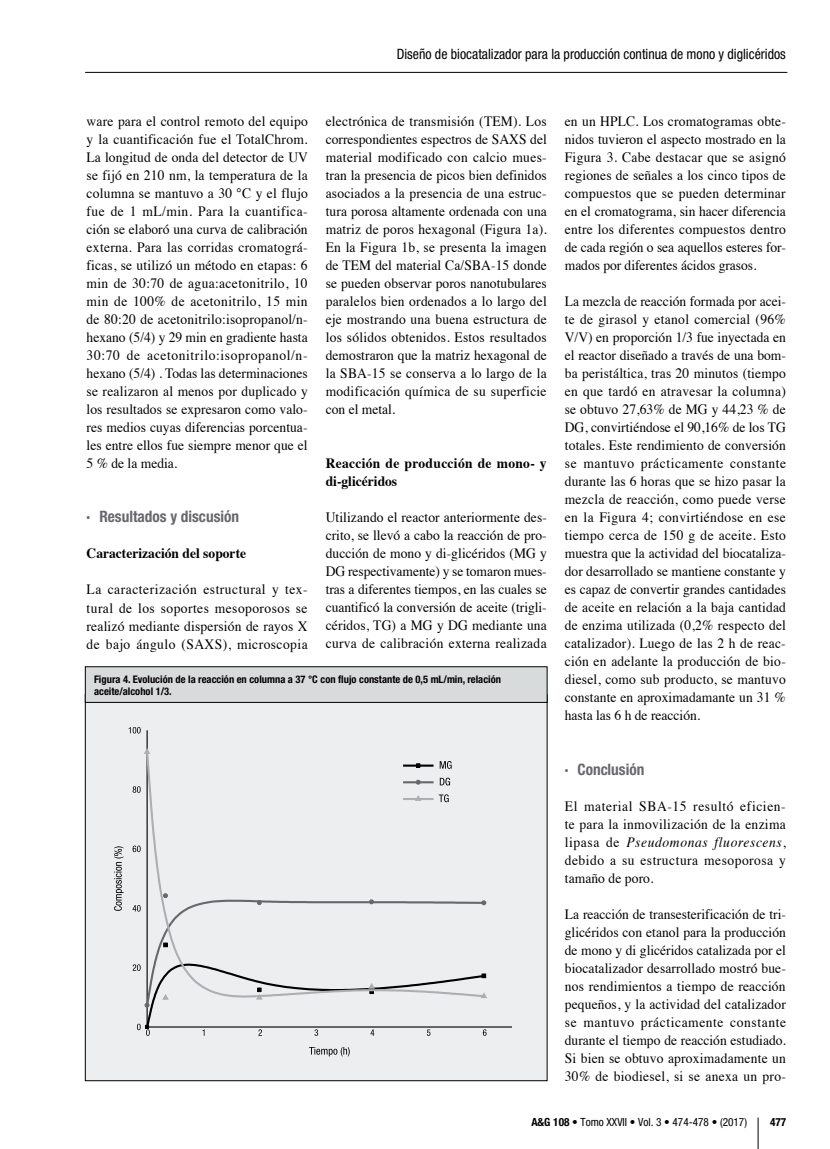
<style>
.page{position:relative;width:830px;height:1149px;background:#fff}
.page>*{position:absolute;margin:0;border:0;box-sizing:border-box;transform-origin:0 0}
.t1{font:700 condensed 15.75px "Helvetica Neue";color:#68676c}
.t2{font:14.25px/18px "Times";letter-spacing:.015em;color:#000;text-align:justify;scale:.95 1}
.t3{font:condensed 14.25px "Helvetica Neue";color:#000}
.t4{font:700 14.25px/18px "Times";letter-spacing:.02em;color:#000;scale:.95 1}
.t5{font:700 14.25px "Times";color:#000;scale:.95 1}
.t6{font:condensed 11.25px "Helvetica Neue";color:#000}
.t7{font:700 condensed 11.25px "Helvetica Neue";color:#000}
.t8{font:700 condensed 10.5px/12px "Helvetica Neue";color:#000}
.s1{font-style:italic}
.s2{font-weight:700}
</style>
<div class="page">
<hr style="left:85px;top:72px;width:702px;height:1px;background:#000">
<hr style="left:757px;top:1117px;width:1px;height:31px;background:#000">
<div style="left:85px;top:694px;width:462px;height:386px;background:#edeeef"></div>
<div style="left:85px;top:666px;width:462px;height:36px;background:#d8dbdc"></div>
<svg style="left:132px;top:845px;width:8px;height:6px"></svg>
<svg style="left:133px;top:786px;width:7px;height:6px"></svg>
<svg style="left:128px;top:727px;width:12px;height:6px"></svg>
<hr style="left:147px;top:1026px;width:364px;height:1px;background:#000">
<hr style="left:146px;top:730px;width:2px;height:296px;background:#000">
<svg style="left:146px;top:754px;width:306px;height:138px"></svg>
<svg style="left:144px;top:747px;width:6px;height:7px"></svg>
<svg style="left:114px;top:846px;width:9px;height:64px"></svg>
<svg style="left:309px;top:1047px;width:40px;height:9px"></svg>
<hr style="left:403px;top:764px;width:30px;height:2px;background:#000">
<svg style="left:439px;top:760px;width:12px;height:8px"></svg>
<hr style="left:403px;top:781px;width:30px;height:2px;background:#68676c">
<svg style="left:415px;top:779px;width:5px;height:5px"></svg>
<svg style="left:439px;top:777px;width:11px;height:8px"></svg>
<hr style="left:403px;top:797px;width:30px;height:2px;background:#aeafb2">
<svg style="left:413px;top:794px;width:9px;height:7px"></svg>
<svg style="left:438px;top:794px;width:10px;height:8px"></svg>
<svg style="left:132px;top:892px;width:356px;height:143px"></svg>
<p class="t3" style="left:396px;top:46px;width:390px">Diseño de biocatalizador para la producción continua de mono y diglicéridos</p>
<p class="t2" style="left:87px;top:111px;width:234px">ware para el control remoto del equipo y la cuantificación fue el TotalChrom.<br>La longitud de onda del detector de UV se fijó en 210 nm, la temperatura de la columna se mantuvo a 30 °C y el flujo fue de 1 mL/min. Para la cuantifica&shy;ción se elaboró una curva de calibración externa. Para las corridas cromatográ&shy;ficas, se utilizó un método en etapas: 6 min de 30:70 de agua:acetonitrilo, 10 min de 100% de acetonitrilo, 15 min de 80:20 de acetonitrilo:isopropanol/n&shy;hexano (5/4) y 29 min en gradiente hasta 30:70 de acetonitrilo:isopropanol/n&shy;hexano (5/4) . Todas las determinaciones se realizaron al menos por duplicado y los resultados se expresaron como valo&shy;res medios cuyas diferencias porcentua&shy;les entre ellos fue siempre menor que el 5 % de la media.</p>
<p class="t1" style="left:87px;top:507px;width:154px">· Resultados y discusión</p>
<p class="t5" style="left:87px;top:540px;width:169px">Caracterización del soporte</p>
<p class="t2" style="left:87px;top:579px;width:234px">La caracterización estructural y tex&shy;tural de los soportes mesoporosos se realizó mediante dispersión de rayos X de bajo ángulo (SAXS), microscopia</p>
<p class="t2" style="left:325px;top:111px;width:234px">electrónica de transmisión (TEM). Los correspondientes espectros de SAXS del material modificado con calcio mues&shy;tran la presencia de picos bien definidos asociados a la presencia de una estruc&shy;tura porosa altamente ordenada con una matriz de poros hexagonal (Figura 1a).<br>En la Figura 1b, se presenta la imagen de TEM del material Ca/SBA-15 donde se pueden observar poros nanotubulares paralelos bien ordenados a lo largo del eje mostrando una buena estructura de los sólidos obtenidos. Estos resultados demostraron que la matriz hexagonal de la SBA-15 se conserva a lo largo de la modificación química de su superficie con el metal.</p>
<p class="t4" style="left:325px;top:453px;width:234px">Reacción de producción de mono- y di-glicéridos</p>
<p class="t2" style="left:325px;top:507px;width:234px">Utilizando el reactor anteriormente des&shy;crito, se llevó a cabo la reacción de pro&shy;ducción de mono y di-glicéridos (MG y DG respectivamente) y se tomaron mues&shy;tras a diferentes tiempos, en las cuales se cuantificó la conversión de aceite (trigli&shy;céridos, TG) a MG y DG mediante una curva de calibración externa realizada</p>
<p class="t8" style="left:94px;top:673px;width:408px">Figura 4. Evolución de la reacción en columna a 37 °C con flujo constante de 0,5 mL/min, relación aceite/alcohol 1/3.</p>
<p class="t2" style="left:564px;top:111px;width:234px">en un HPLC. Los cromatogramas obte&shy;nidos tuvieron el aspecto mostrado en la Figura 3. Cabe destacar que se asignó regiones de señales a los cinco tipos de compuestos que se pueden determinar en el cromatograma, sin hacer diferencia entre los diferentes compuestos dentro de cada región o sea aquellos esteres for&shy;mados por diferentes ácidos grasos.</p>
<p class="t2" style="left:564px;top:291px;width:234px">La mezcla de reacción formada por acei&shy;te de girasol y etanol comercial (96% V/V) en proporción 1/3 fue inyectada en el reactor diseñado a través de una bom&shy;ba peristáltica, tras 20 minutos (tiempo en que tardó en atravesar la columna) se obtuvo 27,63% de MG y 44,23 % de DG, convirtiéndose el 90,16% de los TG totales. Este rendimiento de conversión se mantuvo prácticamente constante durante las 6 horas que se hizo pasar la mezcla de reacción, como puede verse en la Figura 4; convirtiéndose en ese tiempo cerca de 150 g de aceite. Esto muestra que la actividad del biocataliza&shy;dor desarrollado se mantiene constante y es capaz de convertir grandes cantidades de aceite en relación a la baja cantidad de enzima utilizada (0,2% respecto del catalizador). Luego de las 2 h de reac&shy;ción en adelante la producción de bio&shy;diesel, como sub producto, se mantuvo constante en aproximadamante un 31 % hasta las 6 h de reacción.</p>
<p class="t1" style="left:564px;top:759px;width:81px">· Conclusión</p>
<p class="t2" style="left:564px;top:795px;width:234px">El material SBA-15 resultó eficien&shy;te para la inmovilización de la enzima lipasa de <span class="s1">Pseudomonas fluorescens</span>, debido a su estructura mesoporosa y tamaño de poro.</p>
<p class="t2" style="left:564px;top:903px;width:234px">La reacción de transesterificación de tri&shy;glicéridos con etanol para la producción de mono y di glicéridos catalizada por el biocatalizador desarrollado mostró bue&shy;nos rendimientos a tiempo de reacción pequeños, y la actividad del catalizador se mantuvo prácticamente constante durante el tiempo de reacción estudiado.<br>Si bien se obtuvo aproximadamente un 30% de biodiesel, si se anexa un pro-</p>
<p class="t6" style="left:531px;top:1114px;width:217px"><span class="s2">A&amp;G 108</span> • Tomo XXVII • Vol. 3 • 474-478 • (2017)</p>
<p class="t7" style="left:769px;top:1114px;width:18px">477</p>
</div>
